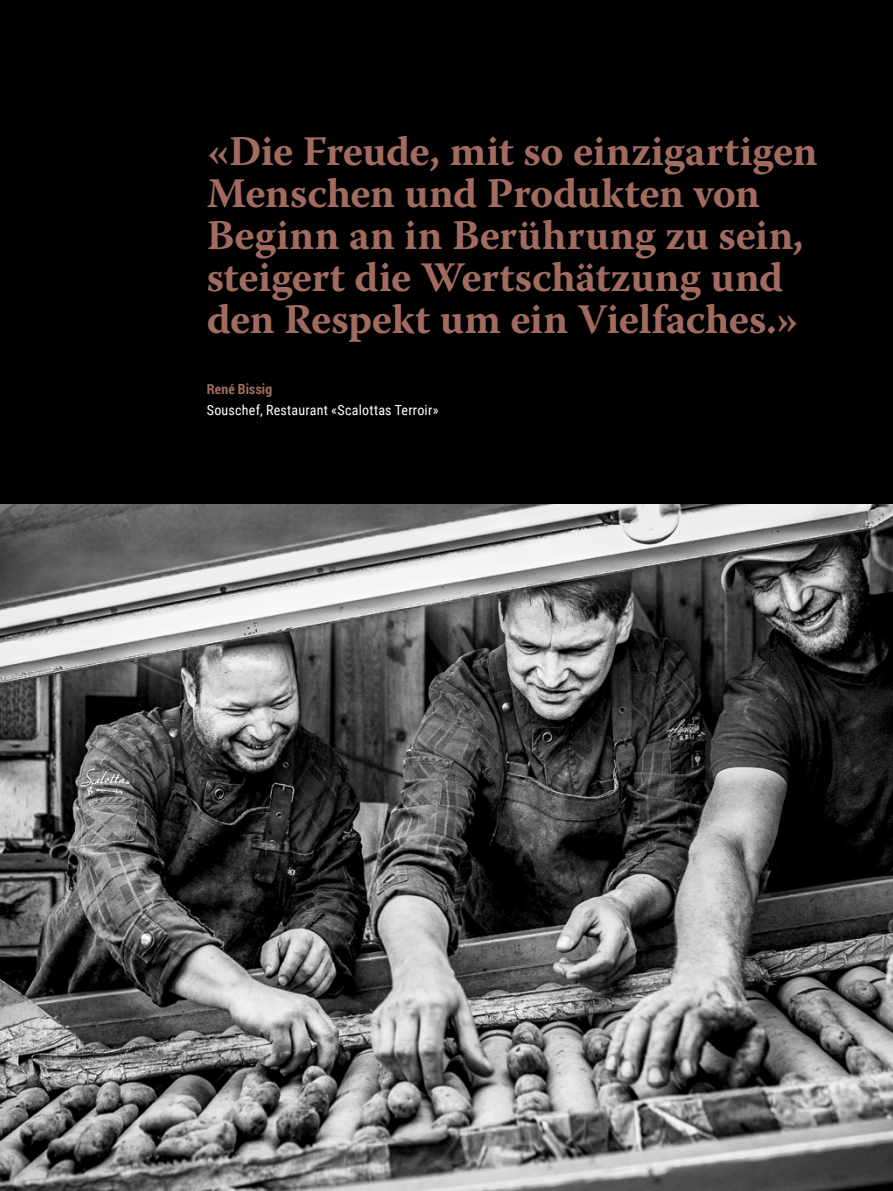
<style>
.page{position:relative;width:893px;height:1191px;background:#000}
.page>*{position:absolute;margin:0;border:0;box-sizing:border-box;transform-origin:0 0}
.t1{font:700 42px/42px "Warnock Pro";letter-spacing:-.005em;color:#a26b60}
.t2{font:14px "Roboto Condensed";letter-spacing:.015em;color:#fff}
.t3{font:700 14px "Roboto Condensed";letter-spacing:.015em;color:#a26b60}
</style>
<div class="page">
<img style="left:0;top:504px;width:893px;height:687px">
<p class="t1" style="left:207px;top:129px;width:612px">«Die Freude, mit so einzigartigen<br>Menschen und Produkten von<br>Beginn an in Berührung zu sein, steigert die Wertschätzung und den Respekt um ein Vielfaches.»</p>
<p class="t3" style="left:207px;top:379px;width:67px">René Bissig</p>
<p class="t2" style="left:207px;top:400px;width:233px">Souschef, Restaurant «Scalottas Terroir»</p>
</div>
